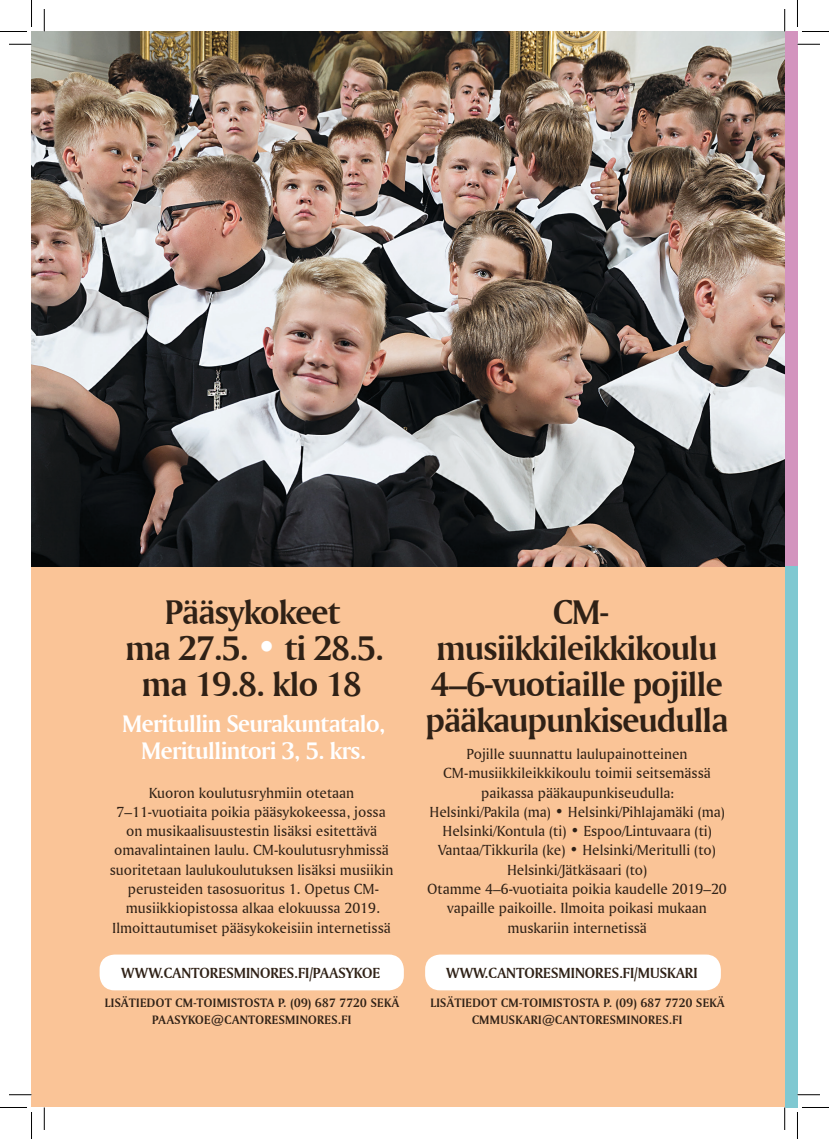
<style>
.page{position:relative;width:829px;height:1139px;background:#fff}
.page>*{position:absolute;margin:0;border:0;box-sizing:border-box;transform-origin:0 0}
.BAA_B00_Otsikko_A_M{font:36px/36px "Amerigo BT Bold A";letter-spacing:-.025em;color:#2f2116;text-align:center}
.BAA_B00_Otsikko_A_M-2{font:25.2px/27px "Amerigo BT Bold A";letter-spacing:-.025em;color:#fff;text-align:center}
.A00_000_Perustekstin{font:15.3px/19.2px "Amerigo BT Roman A";color:#2f2116;text-align:center}
.BCA_000_Napin_teksti{font:15.3px "Amerigo BT Bold A";color:#2f2116}
.AD0_000_Pienen_tekst{font:12.9px/16.6px "Amerigo BT Bold A";letter-spacing:.025em;color:#2f2116;text-align:center}
.s1{color:#fff}
</style>
<div class="page">
<div style="left:784px;top:31px;width:13px;height:536px;background:#d394be"></div>
<div style="left:784px;top:566px;width:13px;height:541px;background:#7fc8d1"></div>
<div style="left:32px;top:31px;width:752px;height:1076px;background:#fac497"></div>
<div style="left:100px;top:954px;width:304px;height:36px;background:#fff;border-radius:15px"></div>
<div style="left:425px;top:954px;width:295px;height:36px;background:#fff;border-radius:15px"></div>
<img style="left:32px;top:31px;width:752px;height:535px">
<svg style="left:9px;top:44px;width:23px;height:1px"></svg>
<svg style="left:797px;top:44px;width:22px;height:1px"></svg>
<svg style="left:9px;top:1094px;width:23px;height:1px"></svg>
<svg style="left:797px;top:1094px;width:22px;height:1px"></svg>
<svg style="left:44px;top:9px;width:1px;height:22px"></svg>
<svg style="left:44px;top:1107px;width:1px;height:23px"></svg>
<svg style="left:784px;top:9px;width:1px;height:22px"></svg>
<svg style="left:784px;top:1107px;width:1px;height:23px"></svg>
<svg style="left:0;top:0;width:32px;height:32px"></svg>
<svg style="left:0;top:1107px;width:32px;height:32px"></svg>
<svg style="left:797px;top:0;width:31px;height:32px"></svg>
<svg style="left:797px;top:1107px;width:31px;height:32px"></svg>
<p class="BAA_B00_Otsikko_A_M" style="left:125px;top:593px;width:260px">Pääsykokeet<br>ma 27.5. <span class="s1">•</span> ti 28.5. ma 19.8. klo 18</p>
<p class="BAA_B00_Otsikko_A_M-2" style="left:122px;top:710px;width:265px">Meritullin Seurakuntatalo,<br>Meritullintori 3, 5. krs.</p>
<p class="A00_000_Perustekstin" style="left:110px;top:782px;width:285px">Kuoron koulutusryhmiin otetaan 7–11-vuotiaita poikia pääsykokeessa, jossa on musikaalisuustestin lisäksi esitettävä omavalintainen laulu. CM-koulutusryhmissä suoritetaan laulukoulutuksen lisäksi musiikin perusteiden tasosuoritus 1. Opetus CM&shy;musiikkiopistossa alkaa elokuussa 2019.<br>Ilmoittautumiset pääsykokeisiin internetissä</p>
<p class="BCA_000_Napin_teksti" style="left:121px;top:964px;width:260px">WWW.CANTORESMINORES.FI/PAASYKOE</p>
<p class="AD0_000_Pienen_tekst" style="left:105px;top:994px;width:295px">LISÄTIEDOT CM-TOIMISTOSTA P. (09) 687 7720 SEKÄ<br>PAASYKOE@CANTORESMINORES.FI</p>
<p class="BAA_B00_Otsikko_A_M" style="left:425px;top:593px;width:305px">CM&shy;musiikkileikkikoulu<br>4–6-vuotiaille pojille pääkaupunkiseudulla</p>
<p class="A00_000_Perustekstin" style="left:429px;top:744px;width:297px">Pojille suunnattu laulupainotteinen CM-musiikkileikkikoulu toimii seitsemässä paikassa pääkaupunkiseudulla:<br>Helsinki/Pakila (ma) • Helsinki/Pihlajamäki (ma)<br>Helsinki/Kontula (ti) • Espoo/Lintuvaara (ti)<br>Vantaa/Tikkurila (ke) • Helsinki/Meritulli (to)<br>Helsinki/Jätkäsaari (to)</p>
<p class="A00_000_Perustekstin" style="left:427px;top:879px;width:301px">Otamme 4–6-vuotiaita poikia kaudelle 2019–20 vapaille paikoille. Ilmoita poikasi mukaan muskariin internetissä</p>
<p class="BCA_000_Napin_teksti" style="left:446px;top:964px;width:253px">WWW.CANTORESMINORES.FI/MUSKARI</p>
<p class="AD0_000_Pienen_tekst" style="left:430px;top:994px;width:295px">LISÄTIEDOT CM-TOIMISTOSTA P. (09) 687 7720 SEKÄ<br>CMMUSKARI@CANTORESMINORES.FI</p>
</div>
